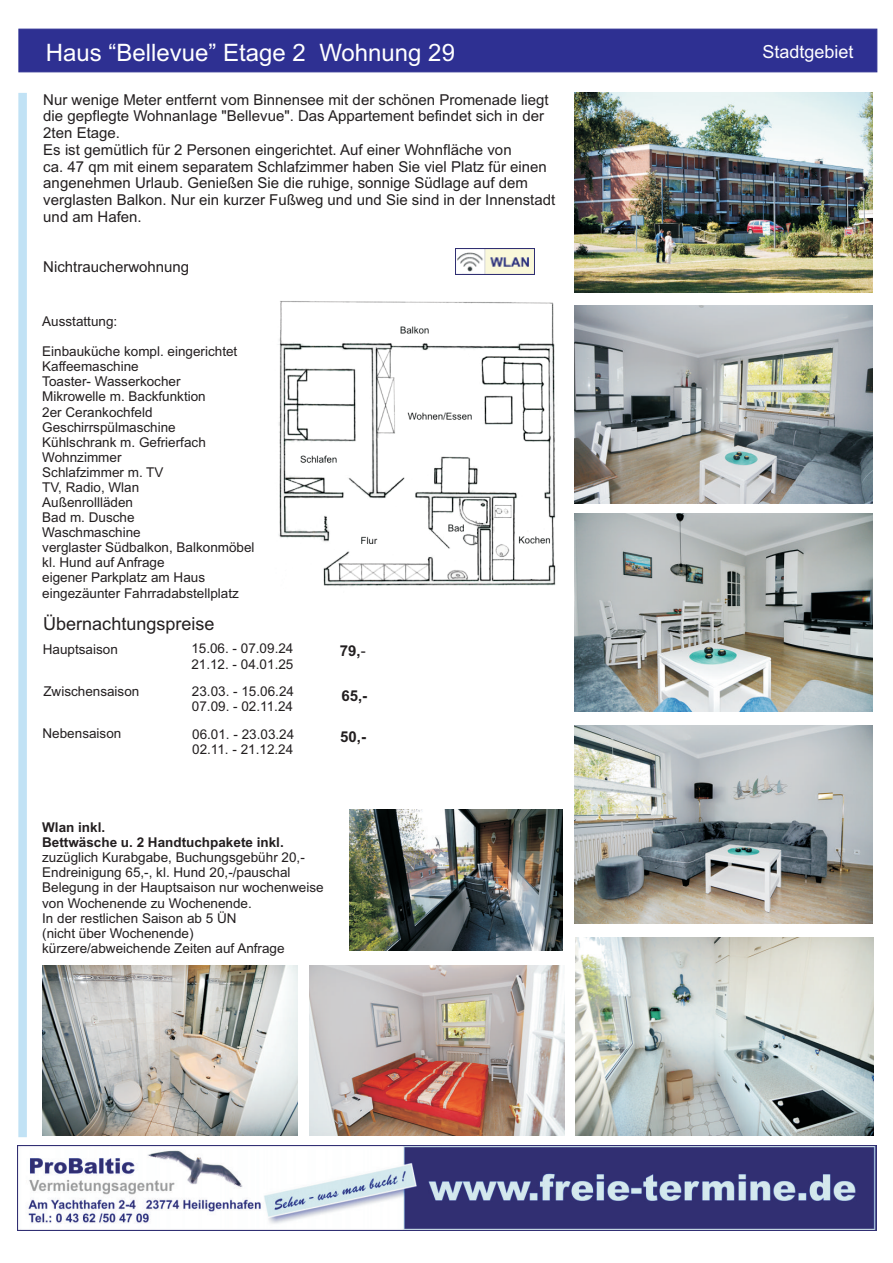
<style>
.page{position:relative;width:893px;height:1263px;background:#fff}
.page>*{position:absolute;margin:0;border:0;box-sizing:border-box;transform-origin:0 0}
.t1{font:24px "Arial";color:#fff}
.t2{font:18px "Arial";color:#231f20}
.t3{font:18px "Arial";color:#fff}
.t4{font:15px/16.8px "Arial";color:#231f20}
.t5{font:700 15px "Arial";color:#231f20}
.t6{font:13.5px/15.1px "Arial";color:#231f20}
.t7{font:700 13.5px/15.1px "Arial";color:#231f20}
.s1{font-weight:400}
</style>
<div class="page">
<img style="left:574px;top:93px;width:298px;height:200px">
<div style="left:18px;top:93px;width:9px;height:1044px;background:#c1e2f5"></div>
<div style="left:19px;top:29px;width:858px;height:43px;background:#2e3092"></div>
<img style="left:456px;top:248px;width:79px;height:26px">
<img style="left:18px;top:1145px;width:859px;height:85px">
<img style="left:575px;top:937px;width:298px;height:198px">
<img style="left:42px;top:966px;width:255px;height:169px">
<img style="left:278px;top:301px;width:278px;height:286px">
<img style="left:574px;top:305px;width:298px;height:198px">
<img style="left:575px;top:513px;width:298px;height:198px">
<img style="left:574px;top:725px;width:298px;height:198px">
<img style="left:309px;top:966px;width:256px;height:169px">
<img style="left:349px;top:809px;width:213px;height:142px">
<h1 class="t1" style="left:46px;top:43px;width:411px">Haus “Bellevue” Etage 2 Wohnung 29</h1>
<h2 class="t3" style="left:762px;top:45px;width:93px">Stadtgebiet</h2>
<p class="t4" style="left:43px;top:92px;width:513px">Nur wenige Meter entfernt vom Binnensee mit der schönen Promenade liegt die gepflegte Wohnanlage "Bellevue". Das Appartement befindet sich in der 2ten Etage.<br>Es ist gemütlich für 2 Personen eingerichtet. Auf einer Wohnfläche von<br>ca. 47 qm mit einem separatem Schlafzimmer haben Sie viel Platz für einen angenehmen Urlaub. Genießen Sie die ruhige, sonnige Südlage auf dem verglasten Balkon. Nur ein kurzer Fußweg und und Sie sind in der Innenstadt und am Hafen.</p>
<p class="t4" style="left:43px;top:260px;width:147px">Nichtraucherwohnung</p>
<p class="t6" style="left:42px;top:315px;width:77px">Ausstattung:</p>
<p class="t6" style="left:42px;top:345px;width:214px">Einbauküche kompl. eingerichtet<br>Kaffeemaschine<br>Toaster- Wasserkocher<br>Mikrowelle m. Backfunktion<br>2er Cerankochfeld<br>Geschirrspülmaschine<br>Kühlschrank m. Gefrierfach<br>Wohnzimmer<br>Schlafzimmer m. TV<br>TV, Radio, Wlan<br>Außenrollläden<br>Bad m. Dusche<br>Waschmaschine<br>verglaster Südbalkon, Balkonmöbel kl. Hund auf Anfrage<br>eigener Parkplatz am Haus eingezäunter Fahrradabstellplatz</p>
<h2 class="t2" style="left:43px;top:617px;width:173px">Übernachtungspreise</h2>
<p class="t6" style="left:43px;top:642px;width:77px">Hauptsaison</p>
<p class="t6" style="left:43px;top:685px;width:98px">Zwischensaison</p>
<p class="t6" style="left:43px;top:727px;width:80px">Nebensaison</p>
<p class="t6" style="left:191px;top:642px;width:104px">15.06. - 07.09.24<br>21.12. - 04.01.25</p>
<p class="t6" style="left:192px;top:684px;width:104px">23.03. - 15.06.24<br>07.09. - 02.11.24</p>
<p class="t6" style="left:192px;top:728px;width:104px">06.01. - 23.03.24<br>02.11. - 21.12.24</p>
<p class="t5" style="left:340px;top:645px;width:27px">79,<span class="s1">-</span></p>
<p class="t5" style="left:341px;top:690px;width:27px">65,-</p>
<p class="t5" style="left:340px;top:731px;width:27px">50,-</p>
<p class="t7" style="left:42px;top:821px;width:243px">Wlan inkl.<br>Bettwäsche u. 2 Handtuchpakete inkl.</p>
<p class="t6" style="left:42px;top:851px;width:283px">zuzüglich Kurabgabe, Buchungsgebühr 20,- Endreinigung 65,-, kl. Hund 20,-/pauschal Belegung in der Hauptsaison nur wochenweise von Wochenende zu Wochenende.<br>In der restlichen Saison ab 5 ÜN<br>(nicht über Wochenende) kürzere/abweichende Zeiten auf Anfrage</p>
</div>
